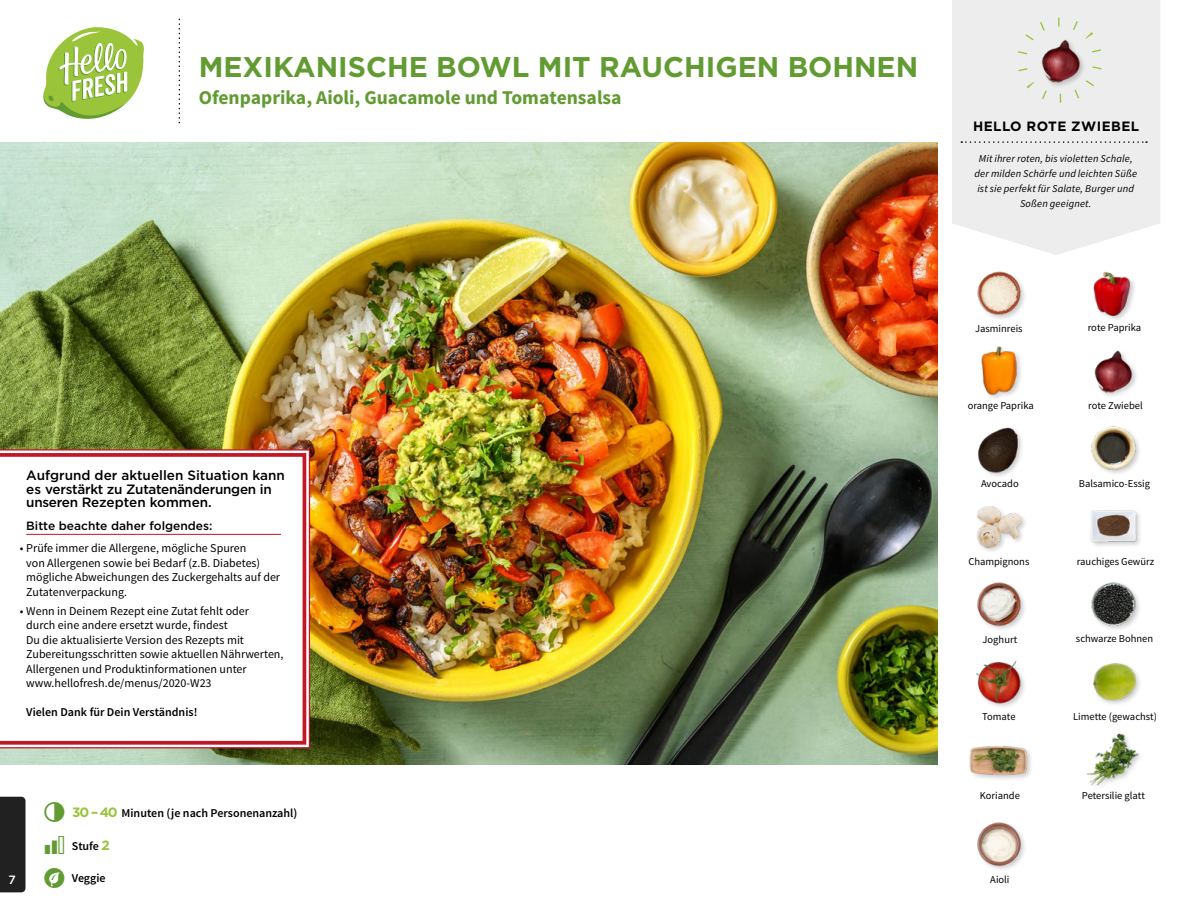
<style>
.page{position:relative;width:1188px;height:918px;background:#fff}
.page>*{position:absolute;margin:0;border:0;box-sizing:border-box;transform-origin:0 0}
.t1{font:700 28.5px "Gotham";color:#619b31}
.t2{font:700 19.5px "Source Sans Pro";color:#619b31}
.t3{font:500 13.5px/13.5px "Gotham";letter-spacing:-.01em;color:#000}
.t4{font:700 13.5px "Gotham";letter-spacing:.03em;color:#000}
.t5{font:12px/14.4px "Source Sans Pro";color:#000}
.t6{font:600 12px "Source Sans Pro";color:#000}
.t7{font:500 12px "Gotham";color:#000}
.t8{font:500 12px "Gotham";color:#fffef7}
.t9{font:10.5px "Source Sans Pro";color:#000}
.t10{font:italic 10.5px/14.7px "Source Sans Pro";letter-spacing:.015em;color:#000;text-align:center}
.s1{font-family:"Gotham";font-weight:700;font-size:13.5px;color:#9ac43a}
</style>
<div class="page">
<img style="left:976px;top:660px;width:48px;height:47px">
<div style="left:1092px;top:662px;width:50px;height:45px;background:#000;opacity:.2"></div>
<img style="left:1092px;top:662px;width:46px;height:44px">
<img style="left:1091px;top:582px;width:49px;height:48px">
<img style="left:977px;top:582px;width:48px;height:48px">
<img style="left:976px;top:506px;width:49px;height:45px">
<img style="left:1090px;top:510px;width:50px;height:36px">
<img style="left:1091px;top:426px;width:49px;height:48px">
<div style="left:977px;top:426px;width:48px;height:53px;background:#000;opacity:.2"></div>
<img style="left:977px;top:426px;width:47px;height:47px">
<img style="left:981px;top:346px;width:40px;height:52px">
<img style="left:1094px;top:350px;width:43px;height:46px">
<img style="left:1093px;top:271px;width:42px;height:49px">
<img style="left:977px;top:271px;width:48px;height:48px">
<div style="left:969px;top:745px;width:65px;height:37px;background:#000;opacity:.2"></div>
<img style="left:970px;top:745px;width:57px;height:37px">
<img style="left:1087px;top:733px;width:53px;height:53px">
<img style="left:977px;top:822px;width:48px;height:48px">
<svg style="left:43px;top:27px;width:101px;height:92px"></svg>
<div style="left:952px;top:0;width:208px;height:255px;background:#ededed"></div>
<svg style="left:961px;top:141px;width:186px;height:2px"></svg>
<div style="left:1017px;top:18px;width:85px;height:85px;border:9px dashed #9ac43a;border-radius:50%"></div>
<img style="left:1032px;top:32px;width:58px;height:57px">
<div style="left:0;top:797px;width:26px;height:95px;background:#222121"></div>
<img style="left:0;top:142px;width:938px;height:623px">
<svg style="left:0;top:449px;width:311px;height:300px"></svg>
<svg style="left:0;top:453px;width:306px;height:292px"></svg>
<h1 class="t1" style="left:199px;top:48px;width:721px">MEXIKANISCHE BOWL MIT RAUCHIGEN BOHNEN</h1>
<h2 class="t2" style="left:199px;top:85px;width:424px">Ofenpaprika, Aioli, Guacamole und Tomatensalsa</h2>
<p class="t3" style="left:26px;top:469px;width:260px">Aufgrund der aktuellen Situation kann es verstärkt zu Zutatenänderungen in unseren Rezepten kommen.</p>
<p class="t7" style="left:26px;top:518px;width:188px">Bitte beachte daher folgendes:</p>
<p class="t5" style="left:26px;top:541px;width:255px;text-indent:-6px">• Prüfe immer die Allergene, mögliche Spuren<br>von Allergenen sowie bei Bedarf (z.B. Diabetes) mögliche Abweichungen des Zuckergehalts auf der Zutatenverpackung.</p>
<p class="t5" style="left:26px;top:604px;width:259px;text-indent:-6px">• Wenn in Deinem Rezept eine Zutat fehlt oder<br>durch eine andere ersetzt wurde, findest<br>Du die aktualisierte Version des Rezepts mit Zubereitungsschritten sowie aktuellen Nährwerten, Allergenen und Produktinformationen unter www.hellofresh.de/menus/2020-W23</p>
<p class="t6" style="left:26px;top:704px;width:173px">Vielen Dank für Dein Verständnis!</p>
<p class="t6" style="left:72px;top:805px;width:227px"><span class="s1">30 –40</span> Minuten (je nach Personenanzahl)</p>
<p class="t6" style="left:72px;top:838px;width:40px">Stufe <span class="s1">2</span></p>
<p class="t8" style="left:9px;top:872px;width:9px">7</p>
<p class="t6" style="left:72px;top:870px;width:35px">Veggie</p>
<p class="t8" style="left:9px;top:872px;width:6px">1</p>
<p class="t4" style="left:973px;top:117px;width:167px">HELLO ROTE ZWIEBEL</p>
<p class="t10" style="left:974px;top:152px;width:164px">Mit ihrer roten, bis violetten Schale, der milden Schärfe und leichten Süße ist sie perfekt für Salate, Burger und<br>Soßen geeignet.</p>
<p class="t9" style="left:975px;top:322px;width:49px">Jasminreis</p>
<p class="t9" style="left:1088px;top:321px;width:55px">rote Paprika</p>
<p class="t9" style="left:968px;top:399px;width:68px">orange Paprika</p>
<p class="t9" style="left:1088px;top:399px;width:56px">rote Zwiebel</p>
<p class="t9" style="left:981px;top:477px;width:39px">Avocado</p>
<p class="t9" style="left:1079px;top:477px;width:73px">Balsamico-Essig</p>
<p class="t9" style="left:968px;top:555px;width:63px">Champignons</p>
<p class="t9" style="left:1077px;top:555px;width:79px">rauchiges Gewürz</p>
<p class="t9" style="left:983px;top:633px;width:36px">Joghurt</p>
<p class="t9" style="left:1076px;top:632px;width:79px">schwarze Bohnen</p>
<p class="t9" style="left:982px;top:710px;width:35px">Tomate</p>
<p class="t9" style="left:1073px;top:710px;width:85px">Limette (gewachst)</p>
<p class="t9" style="left:980px;top:789px;width:42px">Koriande</p>
<p class="t9" style="left:1082px;top:789px;width:65px">Petersilie glatt</p>
<p class="t9" style="left:990px;top:873px;width:21px">Aioli</p>
</div>
